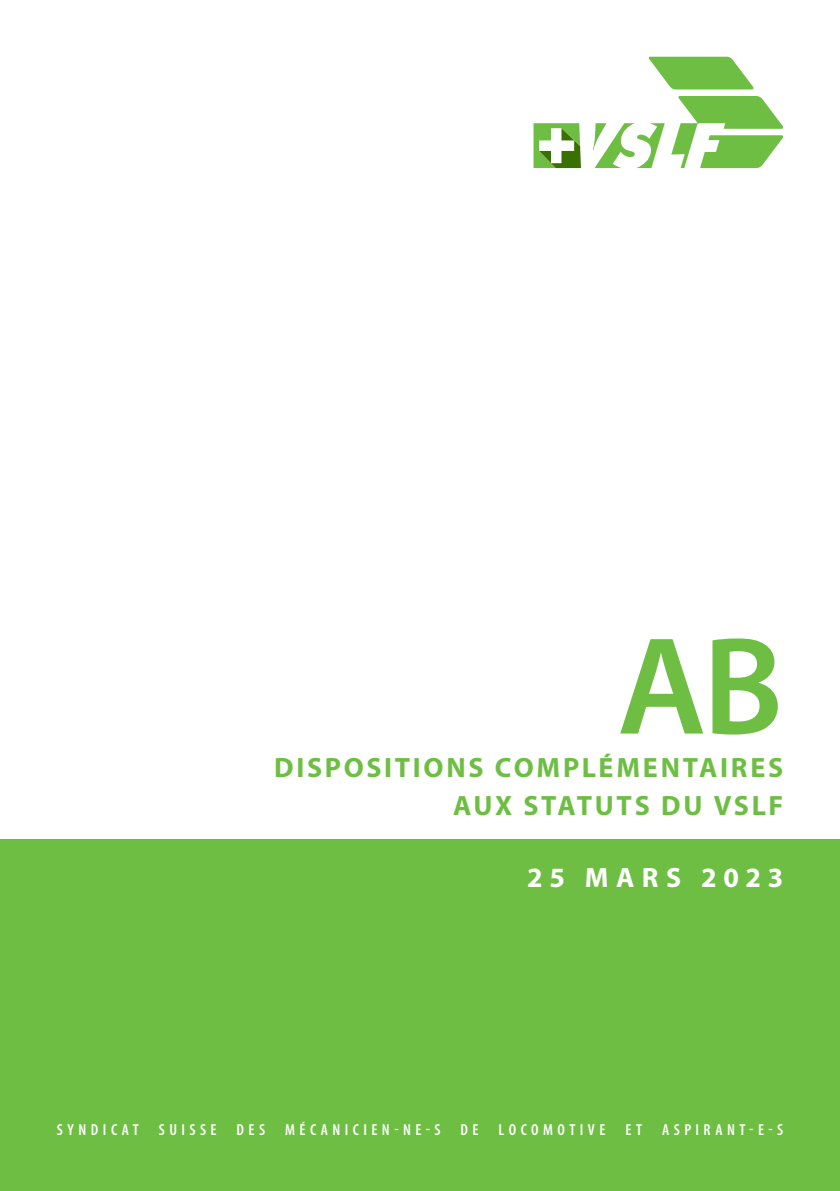
<style>
.page{position:relative;width:840px;height:1191px;background:#fff}
.page>*{position:absolute;margin:0;border:0;box-sizing:border-box;transform-origin:0 0}
.t1{font:600 140px "Myriad Pro";color:#6ebe44}
.t2{font:700 28px "Myriad Pro";letter-spacing:.095em;color:#6ebe44}
.t3{font:700 28px "Myriad Pro";letter-spacing:.24em;color:#fff}
.t4{font:600 condensed 16px "Myriad Pro";letter-spacing:.275em;color:#fff}
</style>
<div class="page">
<div style="left:0;top:839px;width:839px;height:352px;background:#6ebe44"></div>
<svg style="left:592px;top:123px;width:72px;height:45px"></svg>
<svg style="left:533px;top:123px;width:47px;height:45px"></svg>
<svg style="left:648px;top:57px;width:105px;height:32px"></svg>
<svg style="left:671px;top:96px;width:112px;height:72px"></svg>
<p class="t1" style="left:617px;top:597px;width:167px">AB</p>
<p class="t2" style="left:274px;top:749px;width:510px">DISPOSITIONS COMPLÉMENTAIRES</p>
<p class="t2" style="left:453px;top:787px;width:331px">AUX STATUTS DU VSLF</p>
<p class="t3" style="left:527px;top:859px;width:257px">25 MARS 2023</p>
<p class="t4" style="left:57px;top:1119px;width:727px">SYNDICAT SUISSE DES MÉCANICIEN-NE-S DE LOCOMOTIVE ET ASPIRANT-E-S</p>
</div>
